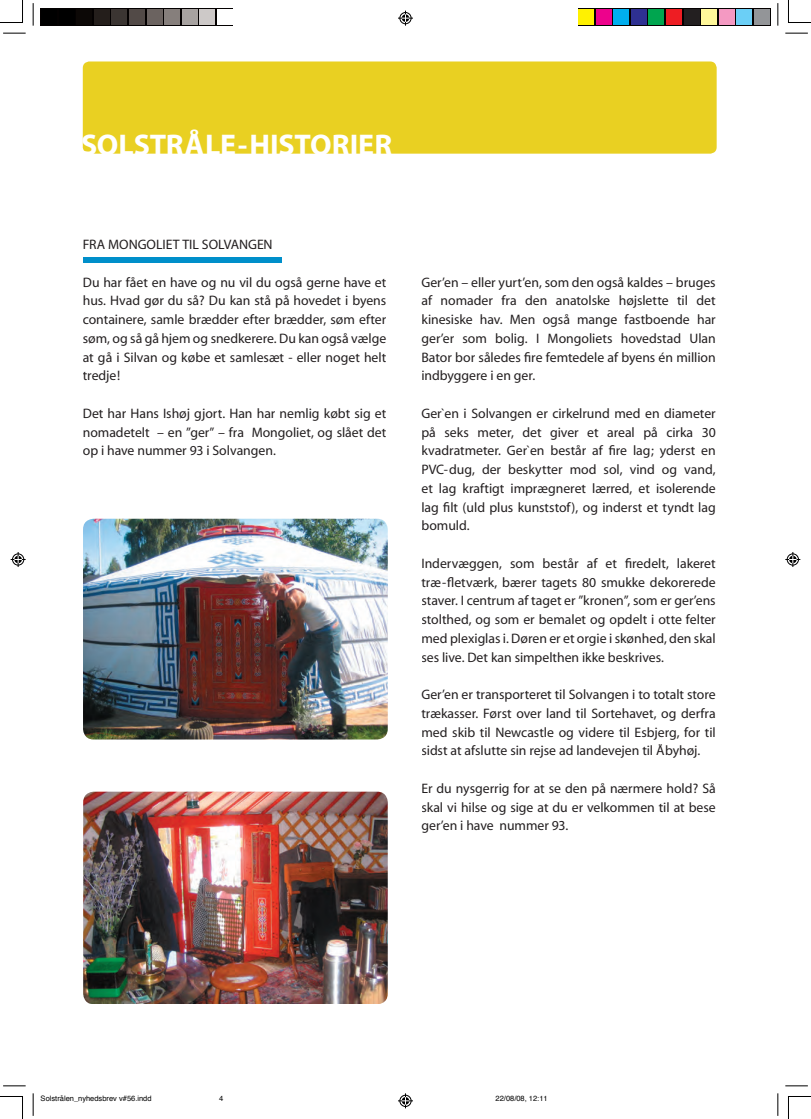
<style>
.page{position:relative;width:811px;height:1119px;background:#fff}
.page>*{position:absolute;margin:0;border:0;box-sizing:border-box;transform-origin:0 0}
.t1{font:700 30px "Myriad";color:#fff}
.t2{font:13.75px/18.8px "Myriad";color:#231f20;text-align:justify}
.t3{font:7.5px "Helvetica";color:#000}
</style>
<div class="page">
<div style="left:83px;top:61px;width:633px;height:93px;background:#e9d022;border-radius:7px"></div>
<div style="left:83px;top:257px;width:198px;height:5px;background:#008fca"></div>
<img style="left:83px;top:519px;width:304px;height:220px">
<img style="left:83px;top:791px;width:304px;height:212px">
<svg style="left:41px;top:8px;width:192px;height:18px"></svg>
<div style="left:42px;top:9px;width:15px;height:15px;background:#000"></div>
<div style="left:59px;top:9px;width:15px;height:15px;background:#000"></div>
<div style="left:77px;top:9px;width:15px;height:15px;background:#0c0806"></div>
<div style="left:94px;top:9px;width:15px;height:15px;background:#241e1b"></div>
<div style="left:112px;top:9px;width:15px;height:15px;background:#3b3532"></div>
<div style="left:129px;top:9px;width:15px;height:15px;background:#524a47"></div>
<div style="left:147px;top:9px;width:15px;height:15px;background:#6b6360"></div>
<div style="left:164px;top:9px;width:15px;height:15px;background:#867f7c"></div>
<div style="left:182px;top:9px;width:15px;height:15px;background:#a7a2a0"></div>
<div style="left:199px;top:9px;width:15px;height:15px;background:#cdc9c8"></div>
<div style="left:217px;top:9px;width:15px;height:15px;background:#fff"></div>
<svg style="left:578px;top:8px;width:192px;height:18px"></svg>
<div style="left:578px;top:9px;width:15px;height:15px;background:#fff101"></div>
<div style="left:596px;top:9px;width:15px;height:15px;background:#ed028c"></div>
<div style="left:613px;top:9px;width:15px;height:15px;background:#00aeef"></div>
<div style="left:631px;top:9px;width:15px;height:15px;background:#2e3092"></div>
<div style="left:648px;top:9px;width:15px;height:15px;background:#00a54f"></div>
<div style="left:666px;top:9px;width:15px;height:15px;background:#ee1d23"></div>
<div style="left:683px;top:9px;width:15px;height:15px;background:#231f20"></div>
<div style="left:701px;top:9px;width:15px;height:15px;background:#fff79a"></div>
<div style="left:718px;top:9px;width:15px;height:15px;background:#f499c2"></div>
<div style="left:736px;top:9px;width:15px;height:15px;background:#6bcff6"></div>
<div style="left:753px;top:9px;width:15px;height:15px;background:#939598"></div>
<svg style="left:33px;top:3px;width:1px;height:23px"></svg>
<svg style="left:3px;top:33px;width:23px;height:1px"></svg>
<svg style="left:777px;top:3px;width:1px;height:23px"></svg>
<svg style="left:785px;top:33px;width:22px;height:1px"></svg>
<svg style="left:33px;top:1093px;width:1px;height:22px"></svg>
<svg style="left:3px;top:1085px;width:23px;height:1px"></svg>
<svg style="left:777px;top:1093px;width:1px;height:22px"></svg>
<svg style="left:785px;top:1085px;width:22px;height:1px"></svg>
<svg style="left:0;top:0;width:23px;height:23px"></svg>
<svg style="left:788px;top:0;width:22px;height:23px"></svg>
<svg style="left:0;top:1096px;width:23px;height:23px"></svg>
<svg style="left:788px;top:1096px;width:22px;height:23px"></svg>
<svg style="left:398px;top:11px;width:15px;height:15px"></svg>
<svg style="left:398px;top:1093px;width:15px;height:15px"></svg>
<svg style="left:11px;top:552px;width:15px;height:15px"></svg>
<svg style="left:785px;top:552px;width:15px;height:15px"></svg>
<h1 class="t1" style="left:81px;top:129px;width:313px">SOLSTRÅLE-HISTORIER</h1>
<p class="t2" style="left:83px;top:236px;width:191px">FRA MONGOLIET TIL SOLVANGEN</p>
<p class="t2" style="left:83px;top:273px;width:305px">Du har fået en have og nu vil du også gerne have et hus. Hvad gør du så? Du kan stå på hovedet i byens containere, samle brædder efter brædder, søm efter søm, og så gå hjem og snedkerere. Du kan også vælge at gå i Silvan og købe et samlesæt - eller noget helt tredje!</p>
<p class="t2" style="left:83px;top:404px;width:305px">Det har Hans Ishøj gjort. Han har nemlig købt sig et nomadetelt – en ”ger” – fra Mongoliet, og slået det op i have nummer 93 i Solvangen.</p>
<p class="t2" style="left:421px;top:273px;width:296px">Ger’en – eller yurt’en, som den også kaldes – bruges af nomader fra den anatolske højslette til det kinesiske hav. Men også mange fastboende har ger’er som bolig. I Mongoliets hovedstad Ulan Bator bor således fire femtedele af byens én million indbyggere i en ger.</p>
<p class="t2" style="left:421px;top:404px;width:296px">Ger`en i Solvangen er cirkelrund med en diameter på seks meter, det giver et areal på cirka 30 kvadratmeter. Ger`en består af fire lag; yderst en PVC-dug, der beskytter mod sol, vind og vand, et lag kraftigt imprægneret lærred, et isolerende lag filt (uld plus kunststof), og inderst et tyndt lag bomuld.</p>
<p class="t2" style="left:421px;top:554px;width:296px">Indervæggen, som består af et firedelt, lakeret træ-fletværk, bærer tagets 80 smukke dekorerede staver. I centrum af taget er ”kronen”, som er ger’ens stolthed, og som er bemalet og opdelt i otte felter med plexiglas i. Døren er et orgie i skønhed, den skal ses live. Det kan simpelthen ikke beskrives.</p>
<p class="t2" style="left:421px;top:686px;width:296px">Ger’en er transporteret til Solvangen i to totalt store trækasser. Først over land til Sortehavet, og derfra med skib til Newcastle og videre til Esbjerg, for til sidst at afslutte sin rejse ad landevejen til Åbyhøj.</p>
<p class="t2" style="left:421px;top:779px;width:296px">Er du nysgerrig for at se den på nærmere hold? Så skal vi hilse og sige at du er velkommen til at bese ger’en i have nummer 93.</p>
<p class="t3" style="left:41px;top:1091px;width:112px">Solstrålen_nyhedsbrev v#56.indd</p>
<p class="t3" style="left:219px;top:1091px;width:6px">4</p>
<p class="t3" style="left:495px;top:1091px;width:54px">22/08/08, 12:11</p>
</div>
